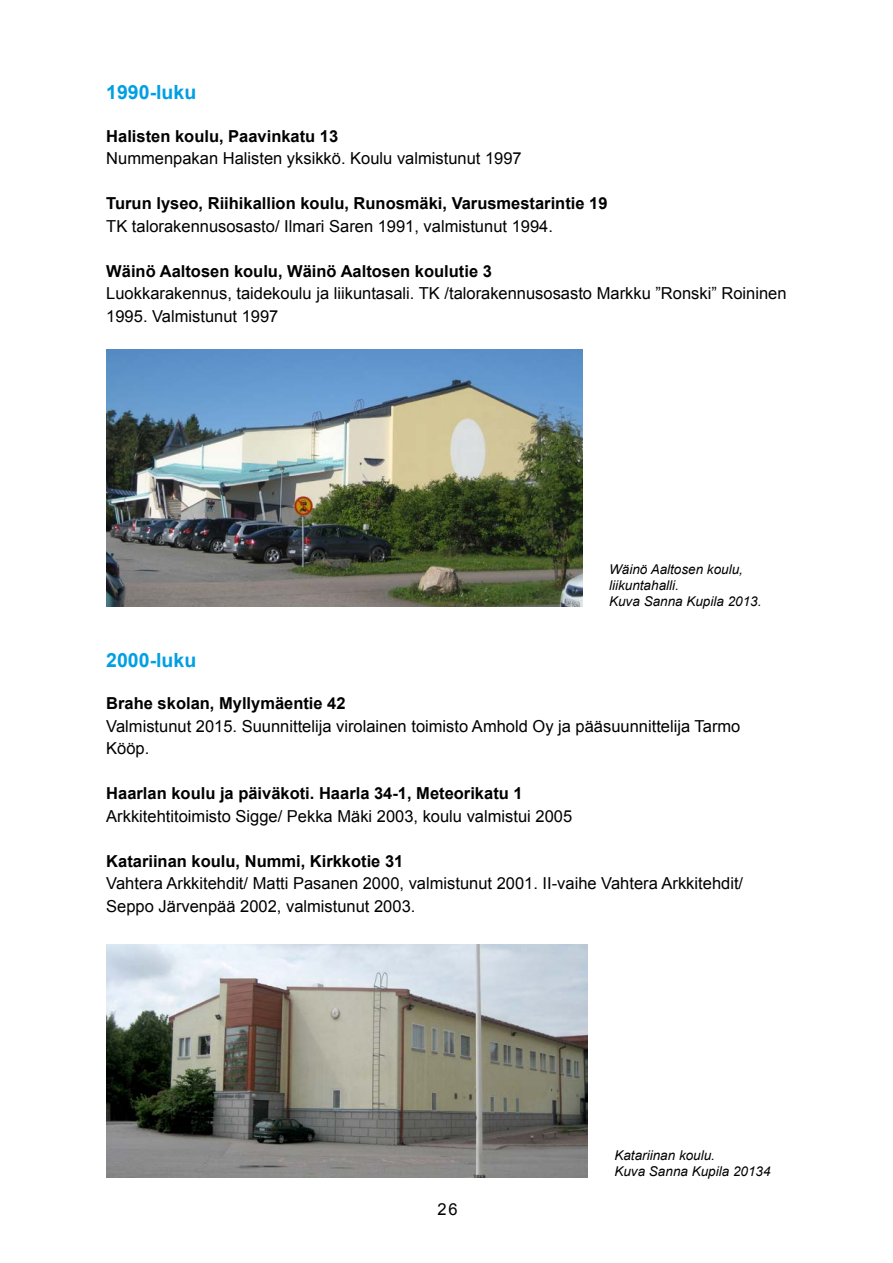
<style>
.page{position:relative;width:893px;height:1263px;background:#fff}
.page>*{position:absolute;margin:0;border:0;box-sizing:border-box;transform-origin:0 0}
.t1{font:700 19.5px "Arial";color:#009fe3}
.t2{font:16.5px/22.5px "Arial";color:#000}
.t3{font:700 16.5px "Arial";color:#000}
.t4{font:italic 13.5px/16.2px "Arial";color:#000}
</style>
<div class="page">
<img style="left:106px;top:350px;width:477px;height:256px">
<img style="left:106px;top:944px;width:482px;height:234px">
<p class="t1" style="left:106px;top:79px;width:91px">1990-luku</p>
<p class="t3" style="left:106px;top:125px;width:234px">Halisten koulu, Paavinkatu 13</p>
<p class="t2" style="left:106px;top:147px;width:417px">Nummenpakan Halisten yksikkö. Koulu valmistunut 1997</p>
<p class="t3" style="left:106px;top:192px;width:503px">Turun lyseo, Riihikallion koulu, Runosmäki, Varusmestarintie 19</p>
<p class="t2" style="left:106px;top:215px;width:448px">TK talorakennusosasto/ Ilmari Saren 1991, valmistunut 1994.</p>
<p class="t3" style="left:106px;top:260px;width:387px">Wäinö Aaltosen koulu, Wäinö Aaltosen koulutie 3</p>
<p class="t2" style="left:106px;top:282px;width:682px">Luokkarakennus, taidekoulu ja liikuntasali. TK /talorakennusosasto Markku ”Ronski” Roininen<br>1995. Valmistunut 1997</p>
<p class="t4" style="left:609px;top:561px;width:154px">Wäinö Aaltosen koulu, liikuntahalli.<br>Kuva Sanna Kupila 2013.</p>
<p class="t1" style="left:106px;top:647px;width:91px">2000-luku</p>
<p class="t3" style="left:106px;top:692px;width:241px">Brahe skolan, Myllymäentie 42</p>
<p class="t2" style="left:106px;top:715px;width:636px">Valmistunut 2015. Suunnittelija virolainen toimisto Amhold Oy ja pääsuunnittelija Tarmo<br>Kööp.</p>
<p class="t3" style="left:106px;top:782px;width:418px">Haarlan koulu ja päiväkoti. Haarla 34-1, Meteorikatu 1</p>
<p class="t2" style="left:106px;top:805px;width:467px">Arkkitehtitoimisto Sigge/ Pekka Mäki 2003, koulu valmistui 2005</p>
<p class="t3" style="left:106px;top:850px;width:299px">Katariinan koulu, Nummi, Kirkkotie 31</p>
<p class="t2" style="left:106px;top:872px;width:638px">Vahtera Arkkitehdit/ Matti Pasanen 2000, valmistunut 2001. II-vaihe Vahtera Arkkitehdit/<br>Seppo Järvenpää 2002, valmistunut 2003.</p>
<p class="t2" style="left:438px;top:1198px;width:21px">26</p>
<p class="t4" style="left:614px;top:1147px;width:158px">Katariinan koulu.<br>Kuva Sanna Kupila 20134</p>
</div>
